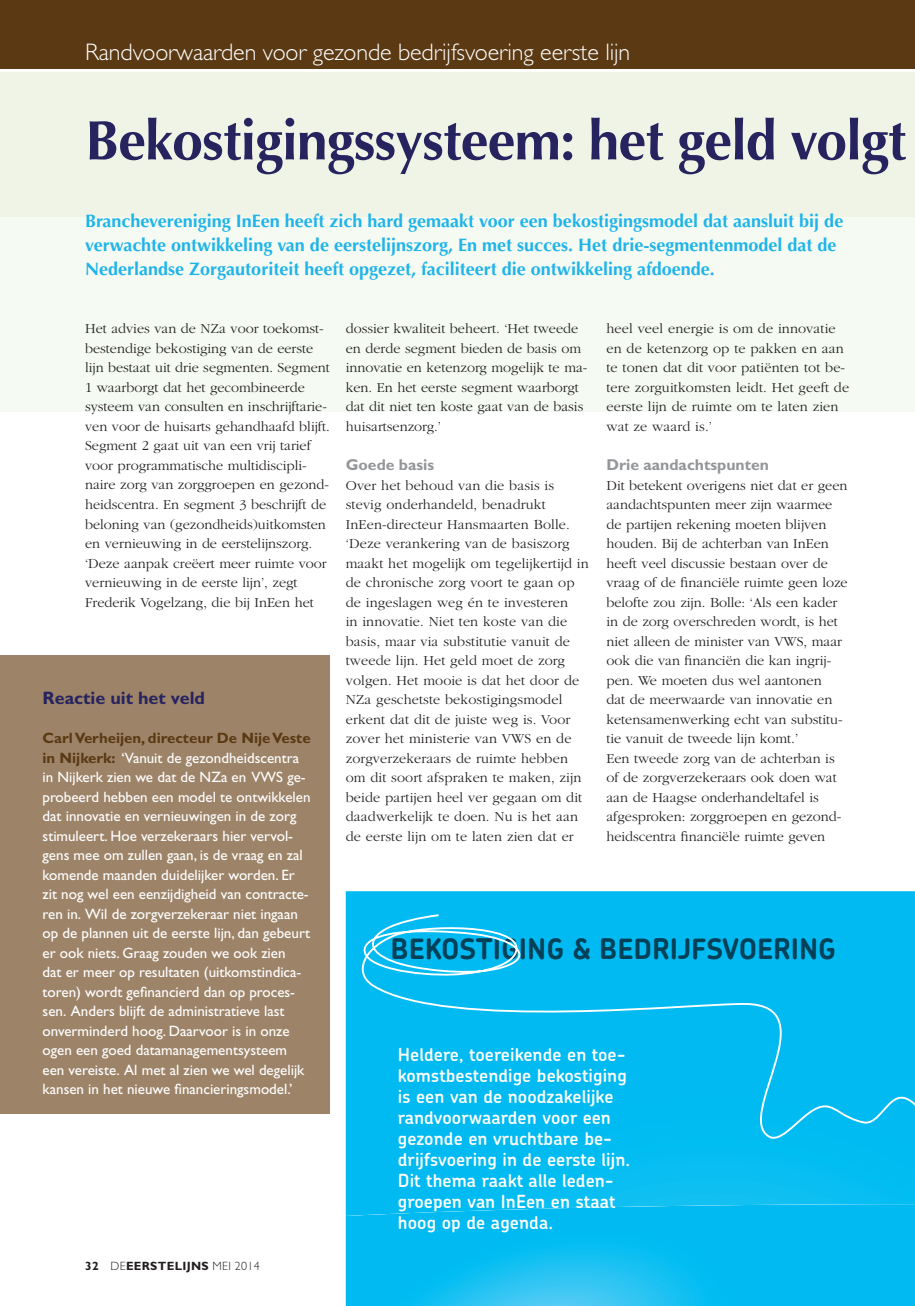
<style>
.page{position:relative;width:915px;height:1306px;background:#fff}
.page>*{position:absolute;margin:0;border:0;box-sizing:border-box;transform-origin:0 0}
.t1{font:700 55.5px "Optima";letter-spacing:-.015em;color:#26235f}
.t2{font:700 28.35px "Chevin";color:#004058}
.t3{font:300 24px "Gill Sans";letter-spacing:-.005em;color:#fff}
.t4{font:700 18px/24px "Optima";color:#1fb4e9}
.t5{font:600 18px/21px "Chevin";letter-spacing:.005em;color:#fff}
.t6{font:700 18px "Gill Sans";color:#26235f}
.t7{font:700 15.75px "Gill Sans";color:#939598}
.t8{font:15px/19.5px "Gill Sans";color:#fff}
.t9{font:300 14.25px/19.5px "Garamond";color:#231f20}
.t10{font:700 12px "Gill Sans";letter-spacing:.025em;color:#231f20}
.s1{font-weight:700;color:#5a3913}
.s2{font-weight:300}
</style>
<div class="page">
<div style="left:0;top:72px;width:914px;height:339px;background:#f5faf3"></div>
<div style="left:0;top:72px;width:914px;height:144px;background:#eff4e6"></div>
<div style="left:0;top:0;width:914px;height:68px;background:#5a3913"></div>
<div style="left:0;top:655px;width:330px;height:458px;background:#9d8469"></div>
<svg style="left:345px;top:891px;width:569px;height:312px"></svg>
<svg style="left:345px;top:1203px;width:569px;height:102px"></svg>
<div style="left:351px;top:913px;width:563px;height:235px;background:#00baf1"></div>
<h3 class="t3" style="left:85px;top:44px;width:546px">Randvoorwaarden voor gezonde bedrijfsvoering eerste lijn</h3>
<h1 class="t1" style="left:85px;top:117px;width:822px">Bekostigingssysteem: het geld volgt</h1>
<p class="t4" style="left:85px;top:211px;width:759px">Branchevereniging InEen heeft zich hard gemaakt voor een bekostigingsmodel dat aansluit bij de verwachte ontwikkeling van de eerstelijnszorg, En met succes. Het drie-segmentenmodel dat de<br>Nederlandse Zorgautoriteit heeft opgezet, faciliteert die ontwikkeling afdoende.</p>
<p class="t9" style="left:85px;top:320px;width:246px">Het advies van de NZa voor toekomst&shy;bestendige bekostiging van de eerste lijn bestaat uit drie segmenten. Segment 1 waarborgt dat het gecombineerde systeem van consulten en inschrijftarie&shy;ven voor de huisarts gehandhaafd blijft.<br>Segment 2 gaat uit van een vrij tarief voor programmatische multidiscipli&shy;naire zorg van zorggroepen en gezond&shy;heidscentra. En segment 3 beschrijft de beloning van (gezondheids)uitkomsten en vernieuwing in de eerstelijnszorg. ‘Deze aanpak creëert meer ruimte voor vernieuwing in de eerste lijn’, zegt Frederik Vogelzang, die bij InEen het</p>
<p class="t6" style="left:43px;top:691px;width:164px">Reactie uit het veld</p>
<p class="t8" style="left:43px;top:730px;width:269px"><span class="s1">Carl Verheijen, directeur De Nije Veste in Nijkerk:</span> ‘Vanuit de gezondheidscentra in Nijkerk zien we dat de NZa en VWS ge&shy;probeerd hebben een model te ontwikkelen dat innovatie en vernieuwingen in de zorg stimuleert. Hoe verzekeraars hier vervol&shy;gens mee om zullen gaan, is de vraag en zal komende maanden duidelijker worden. Er zit nog wel een eenzijdigheid van contracte&shy;ren in. Wil de zorgverzekeraar niet ingaan op de plannen uit de eerste lijn, dan gebeurt er ook niets. Graag zouden we ook zien<br>dat er meer op resultaten (uitkomstindica&shy;toren) wordt gefinancierd dan op proces&shy;sen. Anders blijft de administratieve last onverminderd hoog. Daarvoor is in onze ogen een goed datamanagementsysteem een vereiste. Al met al zien we wel degelijk kansen in het nieuwe financieringsmodel.’</p>
<p class="t10" style="left:85px;top:1261px;width:176px">32 <span class="s2">DE</span>EERSTELIJNS <span class="s2">MEI 2014</span></p>
<p class="t9" style="left:345px;top:320px;width:243px">dossier kwaliteit beheert. ‘Het tweede en derde segment bieden de basis om innovatie en ketenzorg mogelijk te ma&shy;ken. En het eerste segment waarborgt dat dit niet ten koste gaat van de basis huisartsenzorg.’</p>
<p class="t7" style="left:345px;top:459px;width:90px">Goede basis</p>
<p class="t9" style="left:345px;top:476px;width:244px">Over het behoud van die basis is stevig onderhandeld, benadrukt InEen-directeur Hansmaarten Bolle. ‘Deze verankering van de basiszorg maakt het mogelijk om tegelijkertijd in de chronische zorg voort te gaan op de ingeslagen weg én te investeren<br>in innovatie. Niet ten koste van die basis, maar via substitutie vanuit de tweede lijn. Het geld moet de zorg volgen. Het mooie is dat het door de NZa geschetste bekostigingsmodel erkent dat dit de juiste weg is. Voor zover het ministerie van VWS en de zorgverzekeraars de ruimte hebben om dit soort afspraken te maken, zijn beide partijen heel ver gegaan om dit daadwerkelijk te doen. Nu is het aan de eerste lijn om te laten zien dat er</p>
<p class="t9" style="left:606px;top:320px;width:244px">heel veel energie is om de innovatie en de ketenzorg op te pakken en aan te tonen dat dit voor patiënten tot be&shy;tere zorguitkomsten leidt. Het geeft de eerste lijn de ruimte om te laten zien wat ze waard is.’</p>
<p class="t7" style="left:606px;top:459px;width:164px">Drie aandachtspunten</p>
<p class="t9" style="left:606px;top:476px;width:243px">Dit betekent overigens niet dat er geen aandachtspunten meer zijn waarmee de partijen rekening moeten blijven houden. Bij de achterban van InEen heeft veel discussie bestaan over de vraag of de financiële ruimte geen loze belofte zou zijn. Bolle: ‘Als een kader in de zorg overschreden wordt, is het niet alleen de minister van VWS, maar ook die van financiën die kan ingrij&shy;pen. We moeten dus wel aantonen<br>dat de meerwaarde van innovatie en ketensamenwerking echt van substitu&shy;tie vanuit de tweede lijn komt.’<br>Een tweede zorg van de achterban is of de zorgverzekeraars ook doen wat aan de Haagse onderhandeltafel is afgesproken: zorggroepen en gezond&shy;heidscentra financiële ruimte geven</p>
<h2 class="t2" style="left:390px;top:930px;width:446px">BEKOSTIGING &amp; BEDRIJFSVOERING</h2>
<p class="t5" style="left:398px;top:1043px;width:234px">Heldere, toereikende en toe&shy;komstbestendige bekostiging is een van de noodzakelijke randvoorwaarden voor een gezonde en vruchtbare be&shy;drijfsvoering in de eerste lijn.<br>Dit thema raakt alle leden&shy;groepen van InEen en staat hoog op de agenda.</p>
</div>
